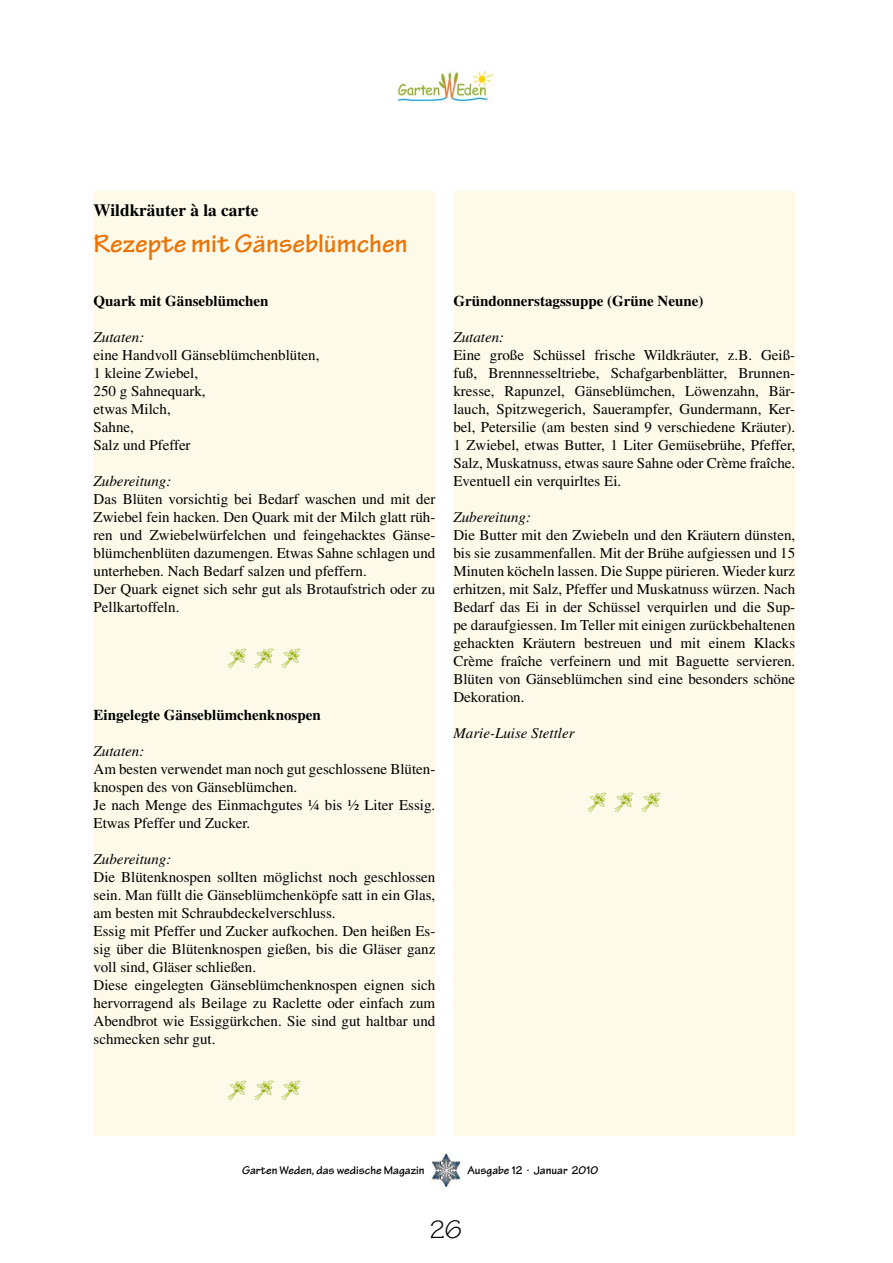
<style>
.page{position:relative;width:893px;height:1263px;background:#fff}
.page>*{position:absolute;margin:0;border:0;box-sizing:border-box;transform-origin:0 0}
.t1{font:27px "Tekton MM";color:#ec7405}
.t2{font:27px "Tekton MM";color:#000}
.t3{font:700 17.25px "Times";color:#000}
.t4{font:15px/18px "Times";color:#000}
.t5{font:700 15px "Times";color:#000}
.t6{font:italic 15px "Times";color:#000}
.t7{font:12px "Tekton MM";color:#000}
</style>
<div class="page">
<img style="left:396px;top:71px;width:98px;height:31px">
<img style="left:432px;top:1154px;width:29px;height:32px">
<div style="left:94px;top:191px;width:341px;height:944px;background:#fdfaea"></div>
<div style="left:453px;top:191px;width:342px;height:944px;background:#fdfaea"></div>
<p class="t3" style="left:94px;top:200px;width:166px">Wildkräuter à la carte</p>
<h1 class="t1" style="left:94px;top:228px;width:315px">Rezepte mit Gänseblümchen</h1>
<p class="t5" style="left:94px;top:292px;width:177px">Quark mit Gänseblümchen</p>
<p class="t6" style="left:94px;top:329px;width:52px">Zutaten:</p>
<p class="t4" style="left:94px;top:346px;width:227px">eine Handvoll Gänseblümchenblüten,<br>1 kleine Zwiebel,<br>250 g Sahnequark,<br>etwas Milch,<br>Sahne,<br>Salz und Pfeffer</p>
<p class="t6" style="left:94px;top:473px;width:79px">Zubereitung:</p>
<p class="t4" style="left:94px;top:490px;width:343px">Das Blüten vorsichtig bei Bedarf waschen und mit der Zwiebel fein hacken. Den Quark mit der Milch glatt rüh&shy;ren und Zwiebelwürfelchen und feingehacktes Gänse&shy;blümchenblüten dazumengen. Etwas Sahne schlagen und unterheben. Nach Bedarf salzen und pfeffern.<br>Der Quark eignet sich sehr gut als Brotaufstrich oder zu Pellkartoffeln.</p>
<p class="t5" style="left:94px;top:706px;width:229px">Eingelegte Gänseblümchenknospen</p>
<p class="t6" style="left:94px;top:743px;width:52px">Zutaten:</p>
<p class="t4" style="left:94px;top:760px;width:343px">Am besten verwendet man noch gut geschlossene Blüten&shy;knospen des von Gänseblümchen.<br>Je nach Menge des Einmachgutes ¼ bis ½ Liter Essig.<br>Etwas Pfeffer und Zucker.</p>
<p class="t6" style="left:94px;top:851px;width:79px">Zubereitung:</p>
<p class="t4" style="left:94px;top:868px;width:343px">Die Blütenknospen sollten möglichst noch geschlossen sein. Man füllt die Gänseblümchenköpfe satt in ein Glas, am besten mit Schraubdeckelverschluss.<br>Essig mit Pfeffer und Zucker aufkochen. Den heißen Es&shy;sig über die Blütenknospen gießen, bis die Gläser ganz voll sind, Gläser schließen.<br>Diese eingelegten Gänseblümchenknospen eignen sich hervorragend als Beilage zu Raclette oder einfach zum Abendbrot wie Essiggürkchen. Sie sind gut haltbar und schmecken sehr gut.</p>
<p class="t5" style="left:453px;top:292px;width:252px">Gründonnerstagssuppe (Grüne Neune)</p>
<p class="t6" style="left:453px;top:329px;width:52px">Zutaten:</p>
<p class="t4" style="left:453px;top:346px;width:343px;text-align:justify">Eine große Schüssel frische Wildkräuter, z.B. Geiß&shy;fuß, Brennnesseltriebe, Schafgarbenblätter, Brunnen&shy;kresse, Rapunzel, Gänseblümchen, Löwenzahn, Bär&shy;lauch, Spitzwegerich, Sauerampfer, Gundermann, Ker&shy;bel, Petersilie (am besten sind 9 verschiedene Kräuter).<br>1 Zwiebel, etwas Butter, 1 Liter Gemüsebrühe, Pfeffer, Salz, Muskatnuss, etwas saure Sahne oder Crème fraîche.<br>Eventuell ein verquirltes Ei.</p>
<p class="t6" style="left:453px;top:509px;width:79px">Zubereitung:</p>
<p class="t4" style="left:453px;top:526px;width:343px;text-align:justify">Die Butter mit den Zwiebeln und den Kräutern dünsten, bis sie zusammenfallen. Mit der Brühe aufgiessen und 15<br>Minuten köcheln lassen. Die Suppe pürieren. Wieder kurz erhitzen, mit Salz, Pfeffer und Muskatnuss würzen. Nach Bedarf das Ei in der Schüssel verquirlen und die Sup&shy;pe daraufgiessen. Im Teller mit einigen zurückbehaltenen gehackten Kräutern bestreuen und mit einem Klacks Crème fraîche verfeinern und mit Baguette servieren.<br>Blüten von Gänseblümchen sind eine besonders schöne Dekoration.</p>
<p class="t6" style="left:453px;top:725px;width:123px">Marie-Luise Stettler</p>
<p class="t7" style="left:242px;top:1163px;width:184px">Garten Weden, das wedische Magazin</p>
<p class="t7" style="left:467px;top:1163px;width:132px">Ausgabe 12 . Januar 2010</p>
<h1 class="t2" style="left:430px;top:1214px;width:16px">26</h1>
</div>
